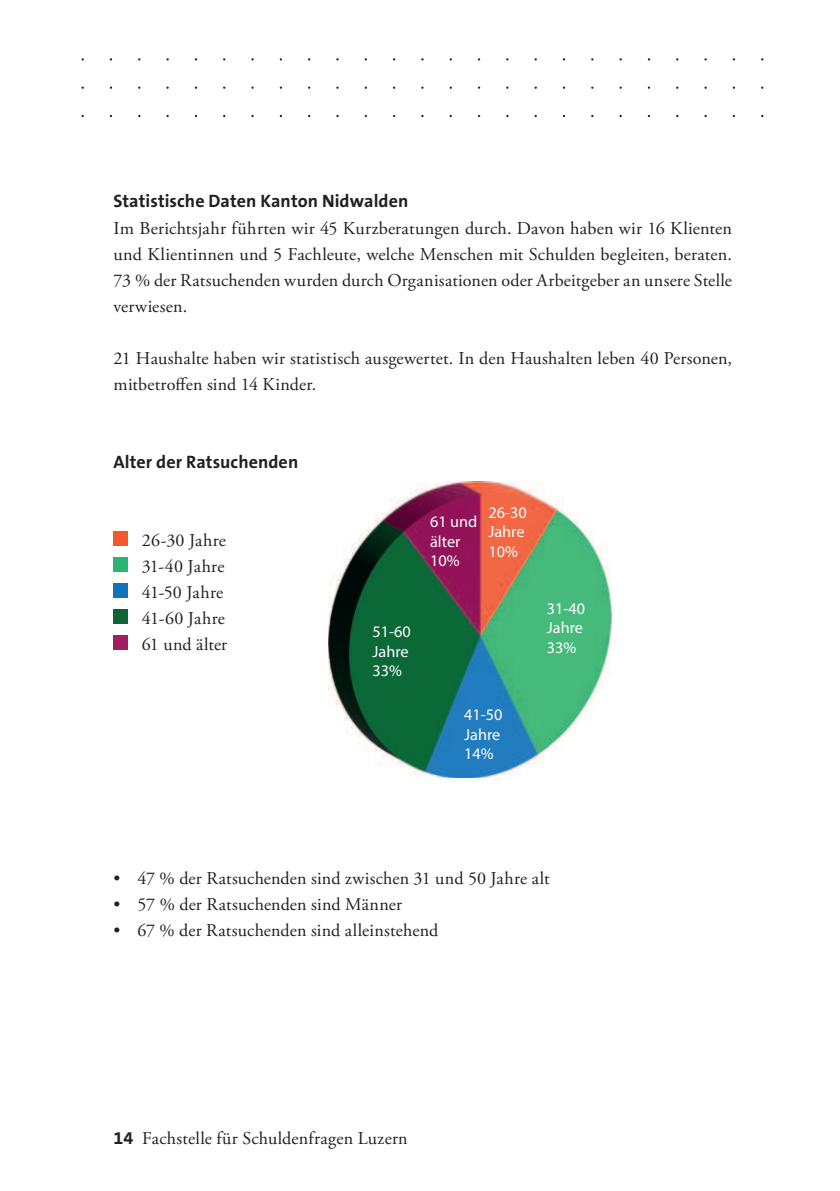
<style>
.page{position:relative;width:840px;height:1191px;background:#fff}
.page>*{position:absolute;margin:0;border:0;box-sizing:border-box;transform-origin:0 0}
.t1{font:18px/26px "Adobe Garamond Pro";letter-spacing:.005em;color:#231f20}
.t2{font:700 18px "The Sans B7";letter-spacing:.005em;color:#231f20}
.t3{font:16.2px/19.4px "Myriad Pro";color:#fff}
.s1{font-family:"The Sans B7";font-weight:700}
</style>
<div class="page">
<img style="left:328px;top:482px;width:283px;height:296px">
<div style="left:113px;top:531px;width:15px;height:14px;background:#f15929"></div>
<div style="left:113px;top:557px;width:15px;height:14px;background:#2bb572"></div>
<div style="left:113px;top:583px;width:15px;height:14px;background:#1074bc"></div>
<div style="left:113px;top:609px;width:15px;height:14px;background:#0c6638"></div>
<div style="left:113px;top:635px;width:15px;height:14px;background:#9e1f62"></div>
<p class="t2" style="left:113px;top:192px;width:296px">Statistische Daten Kanton Nidwalden</p>
<p class="t1" style="left:113px;top:215px;width:619px;text-align:justify">Im Berichtsjahr führten wir 45 Kurzberatungen durch. Davon haben wir 16 Klienten und Klientinnen und 5 Fachleute, welche Menschen mit Schulden begleiten, beraten.<br>73 % der Ratsuchenden wurden durch Organisationen oder Arbeitgeber an unsere Stelle verwiesen.</p>
<p class="t1" style="left:113px;top:345px;width:619px">21 Haushalte haben wir statistisch ausgewertet. In den Haushalten leben 40 Personen, mitbetroffen sind 14 Kinder.</p>
<p class="t2" style="left:113px;top:452px;width:186px">Alter der Ratsuchenden</p>
<p class="t1" style="left:142px;top:527px;width:87px">26-30 Jahre<br>31-40 Jahre<br>41-50 Jahre<br>41-60 Jahre<br>61 und älter</p>
<p class="t3" style="left:430px;top:513px;width:49px">61 und älter<br>10%</p>
<p class="t3" style="left:488px;top:504px;width:40px">26-30<br>Jahre<br>10%</p>
<p class="t3" style="left:372px;top:623px;width:40px">51-60<br>Jahre<br>33%</p>
<p class="t3" style="left:464px;top:706px;width:40px">41-50<br>Jahre<br>14%</p>
<p class="t3" style="left:546px;top:600px;width:40px">31-40<br>Jahre<br>33%</p>
<p class="t1" style="left:113px;top:865px;width:437px">• 47 % der Ratsuchenden sind zwischen 31 und 50 Jahre alt</p>
<p class="t1" style="left:113px;top:891px;width:290px">• 57 % der Ratsuchenden sind Männer</p>
<p class="t1" style="left:113px;top:917px;width:326px">• 67 % der Ratsuchenden sind alleinstehend</p>
<p class="t1" style="left:113px;top:1125px;width:295px"><span class="s1">14</span> Fachstelle für Schuldenfragen Luzern</p>
</div>
